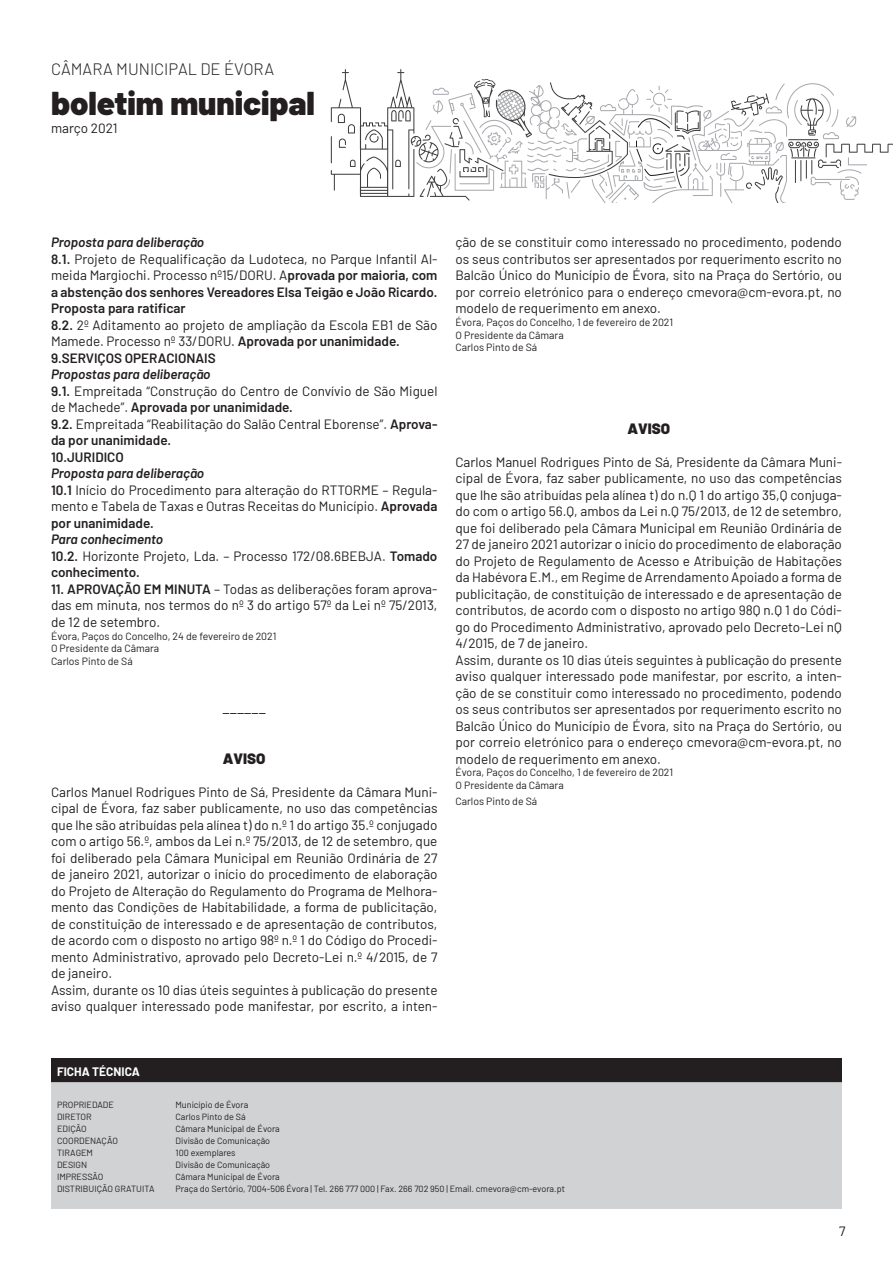
<style>
.page{position:relative;width:893px;height:1263px;background:#fff}
.page>*{position:absolute;margin:0;border:0;box-sizing:border-box;transform-origin:0 0}
.t1{font:900 33px "Barlow";color:#231f20}
.t2{font:300 16.5px "Barlow";color:#231f20}
.t3{font:900 15px "Barlow";color:#231f20}
.t4{font:15px "Barlow";color:#231f20}
.t5{font:13.5px/16.5px "Barlow";color:#231f20}
.t6{font:700 12px "Barlow";color:#fff}
.t7{font:10.5px/12.6px "Barlow";color:#231f20}
.t8{font:9px/12px "Barlow";color:#231f20}
.s1{font-weight:600;font-style:italic}
.s2{font-weight:600}
</style>
<div class="page">
<svg style="left:331px;top:69px;width:562px;height:134px"></svg>
<div style="left:51px;top:1058px;width:791px;height:24px;background:#231f20"></div>
<div style="left:51px;top:1082px;width:791px;height:127px;background:#d1d2d4"></div>
<p class="t2" style="left:51px;top:57px;width:225px">CÂMARA MUNICIPAL DE ÉVORA</p>
<h1 class="t1" style="left:51px;top:78px;width:265px">boletim municipal</h1>
<p class="t5" style="left:51px;top:118px;width:68px">março 2021</p>
<p class="t5" style="left:51px;top:233px;width:388px"><span class="s1">Proposta para deliberação<br></span><span class="s2">8.1.</span> Projeto de Requalificação da Ludoteca, no Parque Infantil Al&shy;meida Margiochi. Processo nº15/DORU. A<span class="s2">provada por maioria, com a abstenção dos senhores Vereadores Elsa Teigão e João Ricardo.<br>Proposta para ratificar<br>8.2.</span> 2º Aditamento ao projeto de ampliação da Escola EB1 de São Mamede. Processo nº 33/DORU. <span class="s2">Aprovada por unanimidade.<br>9.SERVIÇOS OPERACIONAIS</span></p>
<p class="t5" style="left:51px;top:365px;width:388px"><span class="s1">Propostas para deliberação<br></span><span class="s2">9.1.</span> Empreitada “Construção do Centro de Convívio de São Miguel de Machede”. <span class="s2">Aprovada por unanimidade.<br>9.2.</span> Empreitada “Reabilitação do Salão Central Eborense”. <span class="s2">Aprova&shy;da por unanimidade.<br>10.JURIDICO</span></p>
<p class="t5" style="left:51px;top:464px;width:388px"><span class="s1">Proposta para deliberação<br></span><span class="s2">10.1</span> Início do Procedimento para alteração do RTTORME – Regula&shy;mento e Tabela de Taxas e Outras Receitas do Município. <span class="s2">Aprovada por unanimidade.</span></p>
<p class="t5" style="left:51px;top:530px;width:388px"><span class="s1">Para conhecimento<br></span><span class="s2">10.2.</span> Horizonte Projeto, Lda. – Processo 172/08.6BEBJA. <span class="s2">Tomado conhecimento.</span></p>
<p class="t5" style="left:51px;top:580px;width:388px;text-align:justify"><span class="s2">11. APROVAÇÃO EM MINUTA</span> – Todas as deliberações foram aprova&shy;das em minuta, nos termos do nº 3 do artigo 57º da Lei nº 75/2013, de 12 de setembro.</p>
<p class="t7" style="left:51px;top:629px;width:227px">Évora, Paços do Concelho, 24 de fevereiro de 2021<br>O Presidente da Câmara<br>Carlos Pinto de Sá</p>
<p class="t4" style="left:222px;top:698px;width:45px">______</p>
<p class="t3" style="left:223px;top:747px;width:44px">AVISO</p>
<p class="t5" style="left:51px;top:783px;width:388px">Carlos Manuel Rodrigues Pinto de Sá, Presidente da Câmara Muni&shy;cipal de Évora, faz saber publicamente, no uso das competências que lhe são atribuídas pela alínea t) do n.º 1 do artigo 35.º conjugado com o artigo 56.º, ambos da Lei n.º 75/2013, de 12 de setembro, que foi deliberado pela Câmara Municipal em Reunião Ordinária de 27 de janeiro 2021, autorizar o início do procedimento de elaboração do Projeto de Alteração do Regulamento do Programa de Melhora&shy;mento das Condições de Habitabilidade, a forma de publicitação, de constituição de interessado e de apresentação de contributos, de acordo com o disposto no artigo 98º n.º 1 do Código do Procedi&shy;mento Administrativo, aprovado pelo Decreto-Lei n.º 4/2015, de 7 de janeiro.<br>Assim, durante os 10 dias úteis seguintes à publicação do presente aviso qualquer interessado pode manifestar, por escrito, a inten-</p>
<p class="t5" style="left:455px;top:233px;width:388px;text-align:justify">ção de se constituir como interessado no procedimento, podendo os seus contributos ser apresentados por requerimento escrito no Balcão Único do Município de Évora, sito na Praça do Sertório, ou por correio eletrónico para o endereço cmevora@cm-evora.pt, no modelo de requerimento em anexo.</p>
<p class="t7" style="left:455px;top:315px;width:219px">Évora, Paços do Concelho, 1 de fevereiro de 2021<br>O Presidente da Câmara<br>Carlos Pinto de Sá</p>
<p class="t3" style="left:627px;top:417px;width:44px">AVISO</p>
<p class="t5" style="left:455px;top:453px;width:388px">Carlos Manuel Rodrigues Pinto de Sá, Presidente da Câmara Muni&shy;cipal de Évora, faz saber publicamente, no uso das competências que lhe são atribuídas pela alínea t) do n.Q 1 do artigo 35,Q conjuga&shy;do com o artigo 56.Q, ambos da Lei n.Q 75/2013, de 12 de setembro, que foi deliberado pela Câmara Municipal em Reunião Ordinária de 27 de janeiro 2021 autorizar o início do procedimento de elaboração do Projeto de Regulamento de Acesso e Atribuição de Habitações da Habévora E.M., em Regime de Arrendamento Apoiado a forma de publicitação, de constituição de interessado e de apresentação de contributos, de acordo com o disposto no artigo 98Q n.Q 1 do Códi&shy;go do Procedimento Administrativo, aprovado pelo Decreto-Lei nQ 4/2015, de 7 de janeiro.<br>Assim, durante os 10 dias úteis seguintes à publicação do presente aviso qualquer interessado pode manifestar, por escrito, a inten&shy;ção de se constituir como interessado no procedimento, podendo os seus contributos ser apresentados por requerimento escrito no Balcão Único do Município de Évora, sito na Praça do Sertório, ou por correio eletrónico para o endereço cmevora@cm-evora.pt, no modelo de requerimento em anexo.</p>
<p class="t7" style="left:455px;top:765px;width:219px">Évora, Paços do Concelho, 1 de fevereiro de 2021<br>O Presidente da Câmara</p>
<p class="t7" style="left:455px;top:794px;width:83px">Carlos Pinto de Sá</p>
<p class="t6" style="left:57px;top:1063px;width:84px">FICHA TÉCNICA</p>
<p class="t8" style="left:57px;top:1098px;width:99px">PROPRIEDADE<br>DIRETOR<br>EDIÇÃO<br>COORDENAÇÃO<br>TIRAGEM<br>DESIGN<br>IMPRESSÃO<br>DISTRIBUIÇÃO GRATUITA</p>
<p class="t8" style="left:176px;top:1098px;width:391px">Município de Évora<br>Carlos Pinto de Sá<br>Câmara Municipal de Évora<br>Divisão de Comunicação<br>100 exemplares<br>Divisão de Comunicação<br>Câmara Municipal de Évora<br>Praça do Sertório, 7004-506 Évora | Tel. 266 777 000 | Fax. 266 702 950 | Email. cmevora@cm-evora.pt</p>
<p class="t5" style="left:839px;top:1222px;width:8px">7</p>
</div>
